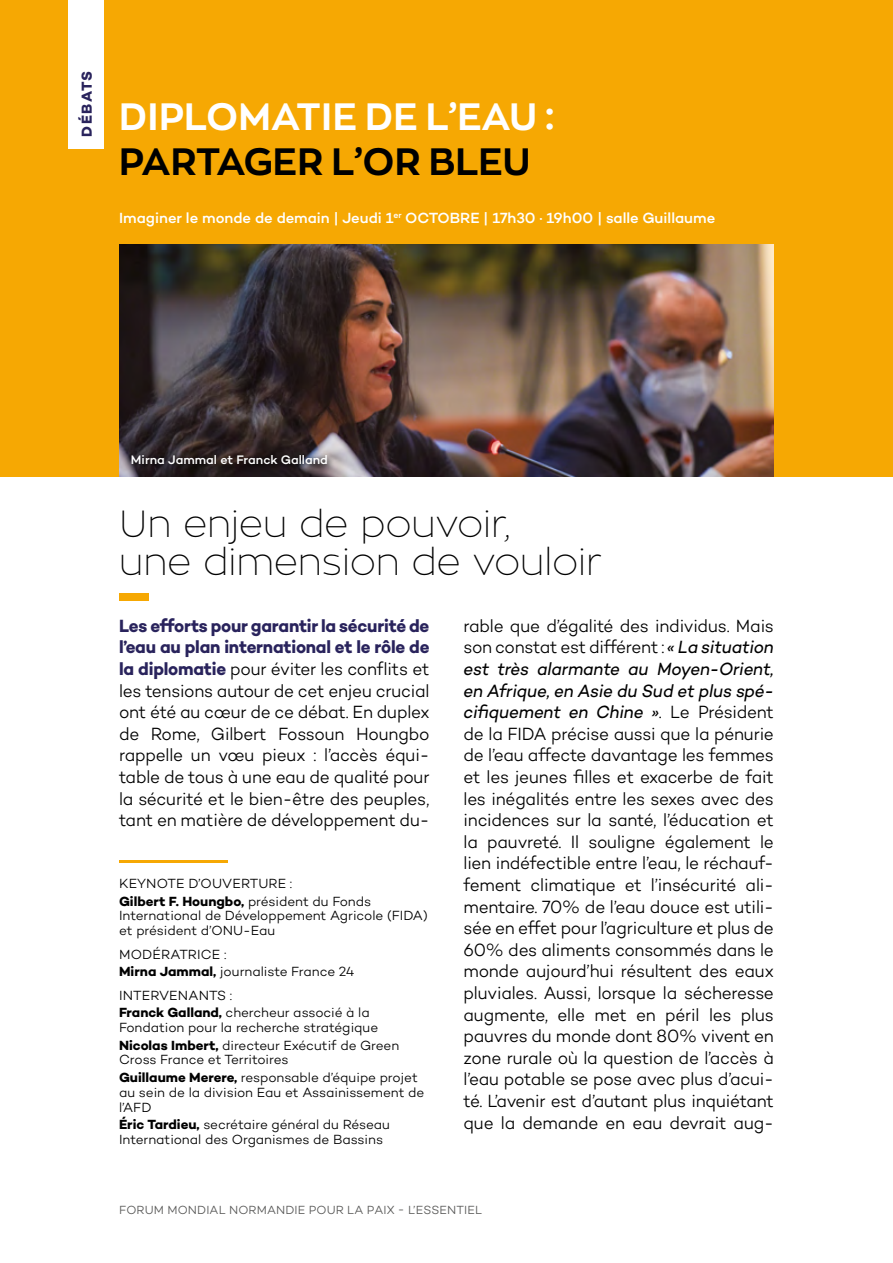
<style>
.page{position:relative;width:893px;height:1263px;background:#fff}
.page>*{position:absolute;margin:0;border:0;box-sizing:border-box;transform-origin:0 0}
.t1{font:700 37.8px "Zona Pro";letter-spacing:.01em;color:#fff}
.t2{font:700 37.8px "Zona Pro";letter-spacing:.01em;color:#000}
.t3{font:100 37.5px/38px "Zona Pro";color:#000}
.t4{font:300 18px/21.6px "Campton";letter-spacing:-.01em;color:#000;text-align:justify;scale:.95 1}
.t5{font:500 15px "Campton";color:#fff}
.t6{font:700 14.7px "Campton";letter-spacing:.08em;color:#29235c}
.t7{font:300 13.5px/17.7px "Campton";letter-spacing:-.005em;color:#000}
.t8{font:500 12.6px "Campton";color:#fff}
.t9{font:300 12px "Campton";letter-spacing:.01em;color:#575756}
.s1{font-weight:700;color:#29235c}
.s2{font-weight:400;font-style:italic}
.s3{font-weight:700}
</style>
<div class="page">
<div style="left:0;top:0;width:893px;height:476px;background:#f6a803"></div>
<div style="left:68px;top:0;width:36px;height:149px;background:#fff"></div>
<div style="left:119px;top:593px;width:30px;height:7px;background:#f6a803"></div>
<img style="left:119px;top:244px;width:655px;height:232px">
<svg style="left:125px;top:450px;width:208px;height:22px;background:#322a2d"></svg>
<hr style="left:119px;top:860px;width:108px;height:3px;background:#f6a803">
<p class="t6" style="left:77px;top:137px;width:68px;rotate:-90deg">DÉBATS</p>
<h1 class="t1" style="left:119px;top:93px;width:437px">DIPLOMATIE DE L’EAU :</h1>
<h1 class="t2" style="left:119px;top:138px;width:413px">PARTAGER L’OR BLEU</h1>
<p class="t5" style="left:119px;top:208px;width:598px">Imaginer le monde de demain | Jeudi 1<sup>er</sup> OCTOBRE | 17h30 · 19h00 | salle Guillaume</p>
<p class="t8" style="left:131px;top:452px;width:198px">Mirna Jammal et Franck Galland</p>
<h2 class="t3" style="left:119px;top:505px;width:485px">Un enjeu de pouvoir,<br>une dimension de vouloir</h2>
<p class="t4" style="left:119px;top:614px;width:328px"><span class="s1">Les efforts pour garantir la sécurité de l’eau au plan international et le rôle de la diplomatie</span> pour éviter les conflits et les tensions autour de cet enjeu crucial ont été au cœur de ce débat. En duplex de Rome, Gilbert Fossoun Houngbo rappelle un vœu pieux : l’accès équi&shy;table de tous à une eau de qualité pour la sécurité et le bien-être des peuples, tant en matière de développement du-</p>
<p class="t4" style="left:463px;top:614px;width:328px">rable que d’égalité des individus. Mais son constat est différent : <span class="s2">« La situation est très alarmante au Moyen-Orient, en Afrique, en Asie du Sud et plus spé&shy;cifiquement en Chine »</span>. Le Président de la FIDA précise aussi que la pénurie de l’eau affecte davantage les femmes et les jeunes filles et exacerbe de fait les inégalités entre les sexes avec des incidences sur la santé, l’éducation et la pauvreté. Il souligne également le lien indéfectible entre l’eau, le réchauf&shy;fement climatique et l’insécurité ali&shy;mentaire. 70% de l’eau douce est utili&shy;sée en effet pour l’agriculture et plus de 60% des aliments consommés dans le monde aujourd’hui résultent des eaux pluviales. Aussi, lorsque la sécheresse augmente, elle met en péril les plus pauvres du monde dont 80% vivent en zone rurale où la question de l’accès à l’eau potable se pose avec plus d’acui&shy;té. L’avenir est d’autant plus inquiétant que la demande en eau devrait aug-</p>
<p class="t7" style="left:119px;top:874px;width:254px">KEYNOTE D’OUVERTURE :<br><span class="s3">Gilbert F. Houngbo,</span> président du Fonds</p>
<p class="t7" style="left:119px;top:908px;width:310px;line-height:14.7px">International de Développement Agricole (FIDA) et président d’ONU-Eau</p>
<p class="t7" style="left:119px;top:945px;width:237px">MODÉRATRICE :<br><span class="s3">Mirna Jammal,</span> journaliste France 24</p>
<p class="t7" style="left:119px;top:986px;width:252px">INTERVENANTS :<br><span class="s3">Franck Galland,</span> chercheur associé à la</p>
<p class="t7" style="left:119px;top:1018px;width:282px">Fondation pour la recherche stratégique<br><span class="s3">Nicolas Imbert,</span> directeur Exécutif de Green</p>
<p class="t7" style="left:119px;top:1051px;width:300px">Cross France et Territoires<br><span class="s3">Guillaume Merere,</span> responsable d’équipe projet</p>
<p class="t7" style="left:119px;top:1085px;width:307px;line-height:14.7px">au sein de la division Eau et Assainissement de l’AFD</p>
<p class="t7" style="left:119px;top:1117px;width:272px;line-height:14.7px"><span class="s3">Éric Tardieu,</span> secrétaire général du Réseau<br>International des Organismes de Bassins</p>
<p class="t9" style="left:119px;top:1203px;width:365px">FORUM MONDIAL NORMANDIE POUR LA PAIX - L’ESSENTIEL</p>
</div>
